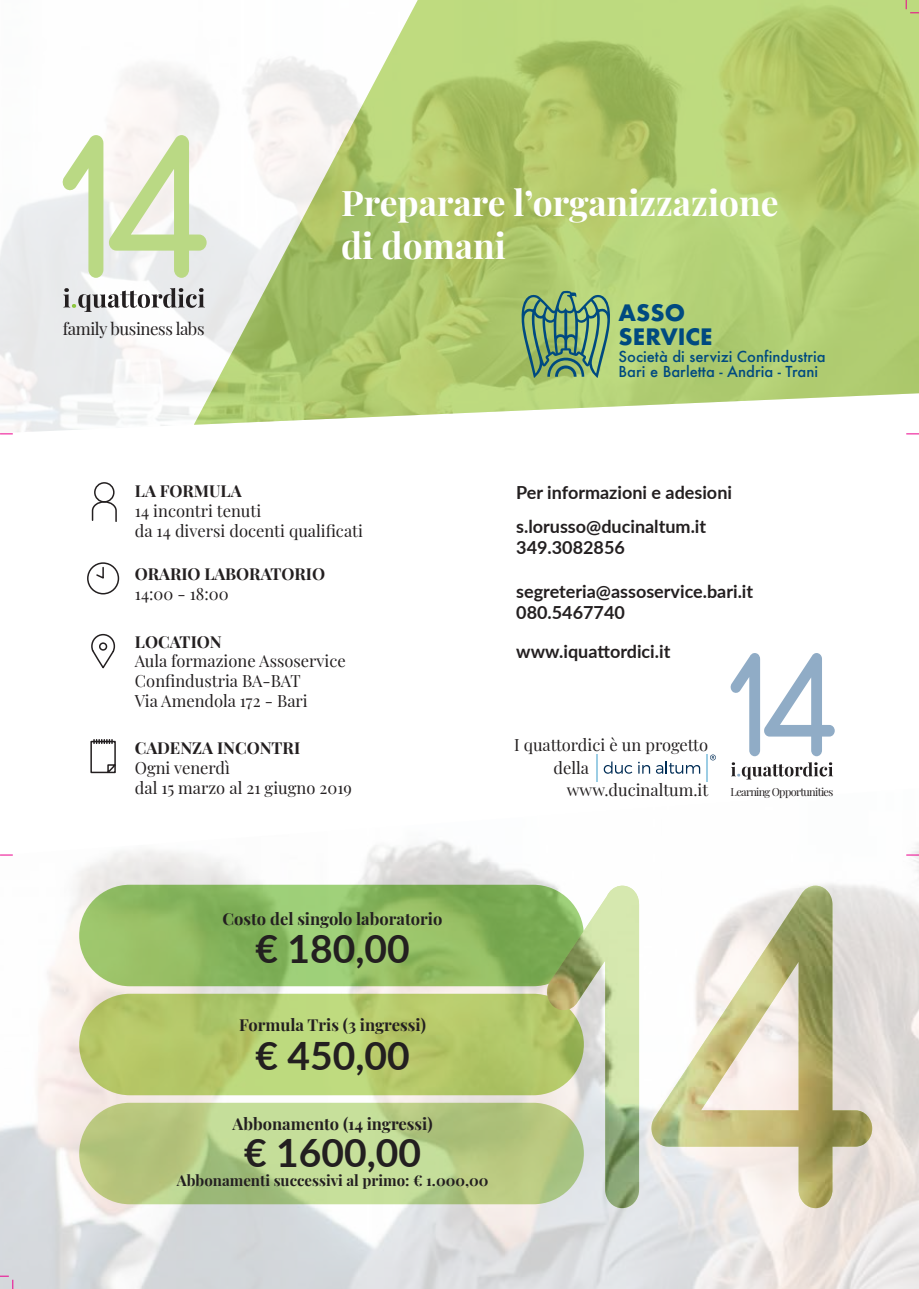
<style>
.page{position:relative;width:919px;height:1289px;background:#fff}
.page>*{position:absolute;margin:0;border:0;box-sizing:border-box;transform-origin:0 0}
.t1{font:700 39px "Lato";color:#231f20}
.t2{font:700 35.25px/42.3px "Playfair Display";color:#fff}
.t3{font:700 22.05px/23.2px "Futura";color:#004a80}
.t4{font:700 18px/21.6px "Lato";color:#231f20}
.t5{font:16.8px "Playfair Display";letter-spacing:-.025em;color:#231f20}
.t6{font:16.5px/19.8px "Playfair Display";color:#231f20}
.t7{font:700 16.5px "Playfair Display";color:#231f20}
.t8{font:700 15px "Playfair Display";color:#231f20}
.t9{font:500 14.7px/15px "Futura";color:#004a80}
.t10{font:10.95px "Playfair Display";letter-spacing:-.06em;color:#231f20}
</style>
<div class="page">
<img style="left:0;top:840px;width:918px;height:448px">
<img style="left:194px;top:0;width:724px;height:425px">
<svg style="left:906px;top:433px;width:12px;height:1px"></svg>
<svg style="left:906px;top:854px;width:12px;height:1px"></svg>
<svg style="left:0;top:433px;width:13px;height:1px"></svg>
<svg style="left:0;top:854px;width:13px;height:1px"></svg>
<svg style="left:0;top:1275px;width:13px;height:13px"></svg>
<svg style="left:905px;top:0;width:13px;height:13px"></svg>
<div style="left:87px;top:562px;width:32px;height:32px;border:2px solid #231f20;border-radius:50%"></div>
<svg style="left:95px;top:566px;width:9px;height:13px"></svg>
<svg style="left:91px;top:633px;width:25px;height:36px"></svg>
<svg style="left:90px;top:739px;width:26px;height:35px"></svg>
<img style="left:544px;top:885px;width:328px;height:323px">
<div style="left:94px;top:482px;width:20px;height:20px;border:2px solid #231f20;border-radius:50%"></div>
<svg style="left:91px;top:500px;width:26px;height:22px"></svg>
<svg style="left:63px;top:288px;width:142px;height:24px"></svg>
<svg style="left:109px;top:135px;width:98px;height:143px"></svg>
<svg style="left:62px;top:135px;width:41px;height:143px"></svg>
<svg style="left:731px;top:762px;width:102px;height:17px"></svg>
<svg style="left:730px;top:653px;width:104px;height:103px"></svg>
<svg style="left:603px;top:761px;width:29px;height:12px"></svg>
<svg style="left:638px;top:761px;width:12px;height:12px"></svg>
<svg style="left:656px;top:761px;width:44px;height:12px"></svg>
<hr style="left:596px;top:753px;width:2px;height:28px;background:#9ccde4">
<svg style="left:706px;top:754px;width:9px;height:27px"></svg>
<svg style="left:520px;top:291px;width:91px;height:87px;background:#7ba574"></svg>
<p class="t5" style="left:63px;top:315px;width:143px">family business labs</p>
<h2 class="t2" style="left:341px;top:179px;width:439px">Preparare l’organizzazione di domani</h2>
<h3 class="t3" style="left:618px;top:301px;width:96px">ASSO<br>SERVICE</h3>
<p class="t9" style="left:618px;top:349px;width:208px">Società di servizi Confindustria<br>Bari e Barletta - Andria - Trani</p>
<p class="t7" style="left:135px;top:478px;width:108px">LA FORMULA</p>
<p class="t6" style="left:135px;top:499px;width:229px">14 incontri tenuti<br>da 14 diversi docenti qualificati</p>
<p class="t7" style="left:135px;top:561px;width:192px">ORARIO LABORATORIO</p>
<p class="t6" style="left:135px;top:582px;width:95px">14:00 - 18:00</p>
<p class="t7" style="left:135px;top:628px;width:88px">LOCATION</p>
<p class="t6" style="left:135px;top:650px;width:212px">Aula formazione Assoservice<br>Confindustria BA-BAT<br>Via Amendola 172 - Bari</p>
<p class="t7" style="left:135px;top:735px;width:167px">CADENZA INCONTRI</p>
<p class="t6" style="left:135px;top:756px;width:218px">Ogni venerdì<br>dal 15 marzo al 21 giugno 2019</p>
<p class="t4" style="left:516px;top:480px;width:217px">Per informazioni e adesioni</p>
<p class="t4" style="left:516px;top:514px;width:191px">s.lorusso@ducinaltum.it<br>349.3082856</p>
<p class="t4" style="left:516px;top:579px;width:238px">segreteria@assoservice.bari.it<br>080.5467740</p>
<p class="t4" style="left:516px;top:639px;width:156px">www.iquattordici.it</p>
<p class="t6" style="left:553px;top:732px;width:156px;line-height:22.5px;text-indent:-39px">I quattordici è un progetto della</p>
<p class="t6" style="left:567px;top:778px;width:143px">www.ducinaltum.it</p>
<p class="t10" style="left:730px;top:783px;width:104px">Learning Opportunities</p>
<p class="t7" style="left:223px;top:905px;width:221px">Costo del singolo laboratorio</p>
<h1 class="t1" style="left:255px;top:920px;width:156px">€ 180,00</h1>
<p class="t7" style="left:239px;top:1011px;width:188px">Formula Tris (3 ingressi)</p>
<h1 class="t1" style="left:255px;top:1027px;width:156px">€ 450,00</h1>
<p class="t7" style="left:232px;top:1110px;width:202px">Abbonamento (14 ingressi)</p>
<h1 class="t1" style="left:244px;top:1123px;width:178px">€ 1600,00</h1>
<p class="t8" style="left:177px;top:1168px;width:313px">Abbonamenti successivi al primo: € 1.000,00</p>
</div>
